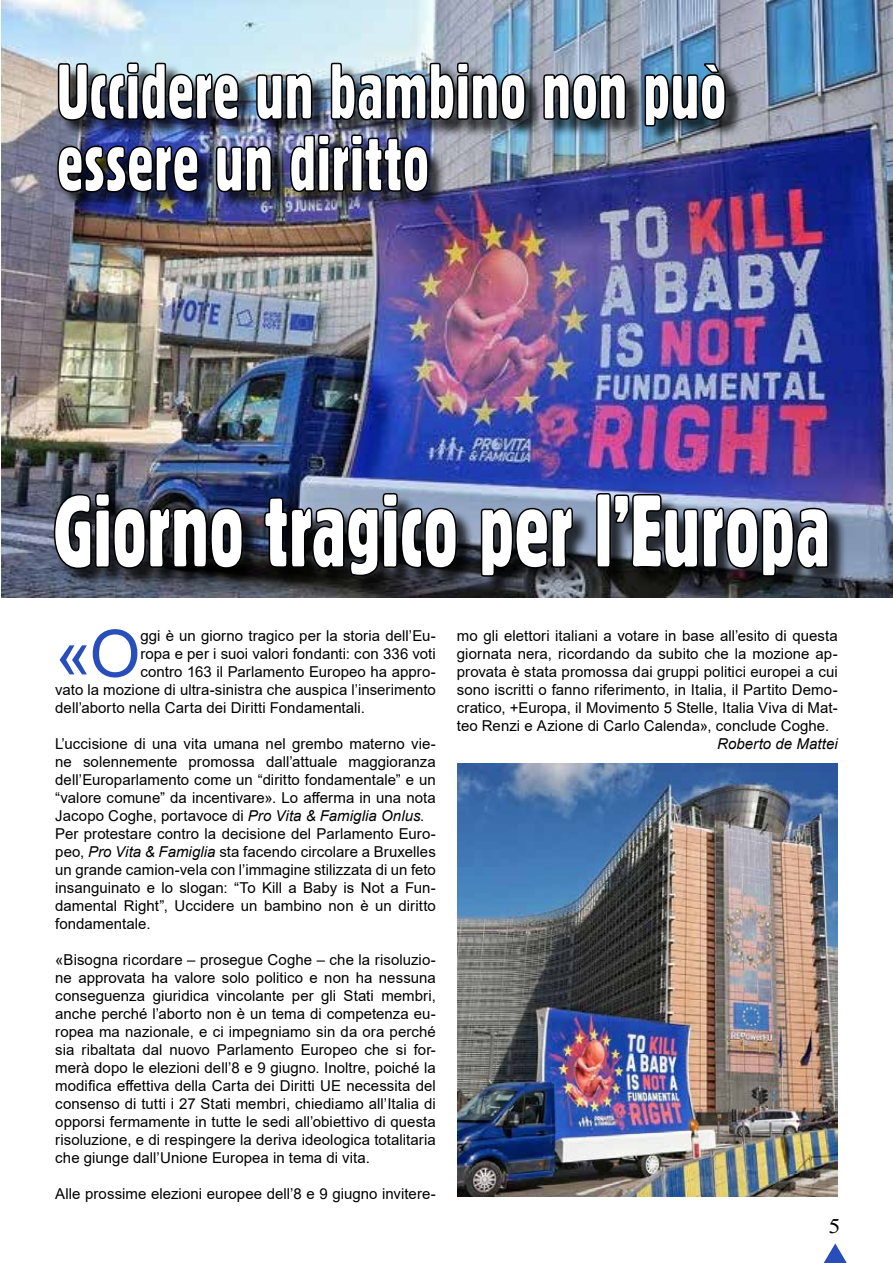
<style>
.page{position:relative;width:893px;height:1263px;background:#fff}
.page>*{position:absolute;margin:0;border:0;box-sizing:border-box;transform-origin:0 0}
.t1{font:100.5px "Gothic 821 Condensed BT";letter-spacing:-.015em;color:#fff;scale:.87 1}
.t2{font:76.5px/72px "Gothic 821 Condensed BT";letter-spacing:-.01em;color:#fff;scale:.87 1}
.t3{font:65.25px "Arial";color:#284ebb}
.t4{font:20.7px "Times New Roman";color:#000;scale:1.16 1}
.t5{font:15px/18px "Arial";color:#000;text-align:justify}
.t6{font:italic 15px "Arial";letter-spacing:.005em;color:#000}
.s1{font-style:italic}
</style>
<div class="page">
<img style="left:1px;top:0;width:892px;height:598px">
<div style="left:60px;top:64px;width:685px;height:147px;background:#000;opacity:.75"></div>
<img style="left:57px;top:61px;width:183px;height:61px">
<img style="left:255px;top:73px;width:58px;height:48px">
<img style="left:330px;top:61px;width:196px;height:60px">
<svg style="left:542px;top:73px;width:85px;height:48px;background:#454f59"></svg>
<svg style="left:643px;top:62px;width:84px;height:65px;background:#345368"></svg>
<img style="left:57px;top:145px;width:143px;height:48px">
<svg style="left:215px;top:145px;width:58px;height:48px;background:#353755"></svg>
<img style="left:289px;top:133px;width:140px;height:60px">
<svg style="left:824px;top:1243px;width:23px;height:20px"></svg>
<div style="left:56px;top:495px;width:792px;height:100px;background:#000;opacity:.75"></div>
<svg style="left:53px;top:492px;width:191px;height:78px;background:#252934"></svg>
<svg style="left:263px;top:492px;width:195px;height:85px;background:#373d49"></svg>
<svg style="left:480px;top:507px;width:94px;height:70px;background:#363c46"></svg>
<svg style="left:595px;top:492px;width:235px;height:85px;background:#485061"></svg>
<img style="left:457px;top:763px;width:380px;height:433px">
<h2 class="t2" style="left:57px;top:55px;width:772px">Uccidere un bambino non può essere un diritto</h2>
<h1 class="t1" style="left:53px;top:470px;width:895px">Giorno tragico per l’Europa</h1>
<h3 class="t3" style="left:55px;top:609px;width:87px">«O</h3>
<p class="t5" style="left:140px;top:626px;width:297px">ggi è un giorno tragico per la storia dell’Eu-</p>
<p class="t5" style="left:140px;top:644px;width:297px">ropa e per i suoi valori fondanti: con 336 voti</p>
<p class="t5" style="left:140px;top:662px;width:297px">contro 163 il Parlamento Europeo ha appro-</p>
<p class="t5" style="left:55px;top:680px;width:382px">vato la mozione di ultra-sinistra che auspica l’inserimento</p>
<p class="t5" style="left:55px;top:698px;width:311px">dell’aborto nella Carta dei Diritti Fondamentali.</p>
<p class="t5" style="left:55px;top:734px;width:382px;text-align:left">L’uccisione di una vita umana nel grembo materno vie&shy;ne solennemente promossa dall’attuale maggioranza dell’Europarlamento come un “diritto fondamentale” e un “valore comune” da incentivare». Lo afferma in una nota Jacopo Coghe, portavoce di <span class="s1">Pro Vita &amp; Famiglia Onlus</span>.<br>Per protestare contro la decisione del Parlamento Euro&shy;peo, <span class="s1">Pro Vita &amp; Famiglia</span> sta facendo circolare a Bruxelles un grande camion-vela con l’immagine stilizzata di un feto insanguinato e lo slogan: “To Kill a Baby is Not a Fun&shy;damental Right”, Uccidere un bambino non è un diritto fondamentale.</p>
<p class="t5" style="left:55px;top:950px;width:382px">«Bisogna ricordare – prosegue Coghe – che la risoluzio&shy;ne approvata ha valore solo politico e non ha nessuna conseguenza giuridica vincolante per gli Stati membri, anche perché l’aborto non è un tema di competenza eu&shy;ropea ma nazionale, e ci impegniamo sin da ora perché sia ribaltata dal nuovo Parlamento Europeo che si for&shy;merà dopo le elezioni dell’8 e 9 giugno. Inoltre, poiché la modifica effettiva della Carta dei Diritti UE necessita del consenso di tutti i 27 Stati membri, chiediamo all’Italia di opporsi fermamente in tutte le sedi all’obiettivo di questa risoluzione, e di respingere la deriva ideologica totalitaria che giunge dall’Unione Europea in tema di vita.</p>
<p class="t5" style="left:55px;top:1184px;width:382px">Alle prossime elezioni europee dell’8 e 9 giugno invitere-</p>
<p class="t5" style="left:457px;top:626px;width:382px">mo gli elettori italiani a votare in base all’esito di questa giornata nera, ricordando da subito che la mozione ap&shy;provata è stata promossa dai gruppi politici europei a cui sono iscritti o fanno riferimento, in Italia, il Partito Demo&shy;cratico, +Europa, il Movimento 5 Stelle, Italia Viva di Mat&shy;teo Renzi e Azione di Carlo Calenda», conclude Coghe.</p>
<p class="t6" style="left:717px;top:734px;width:122px">Roberto de Mattei</p>
<h3 class="t4" style="left:828px;top:1212px;width:12px">5</h3>
</div>
